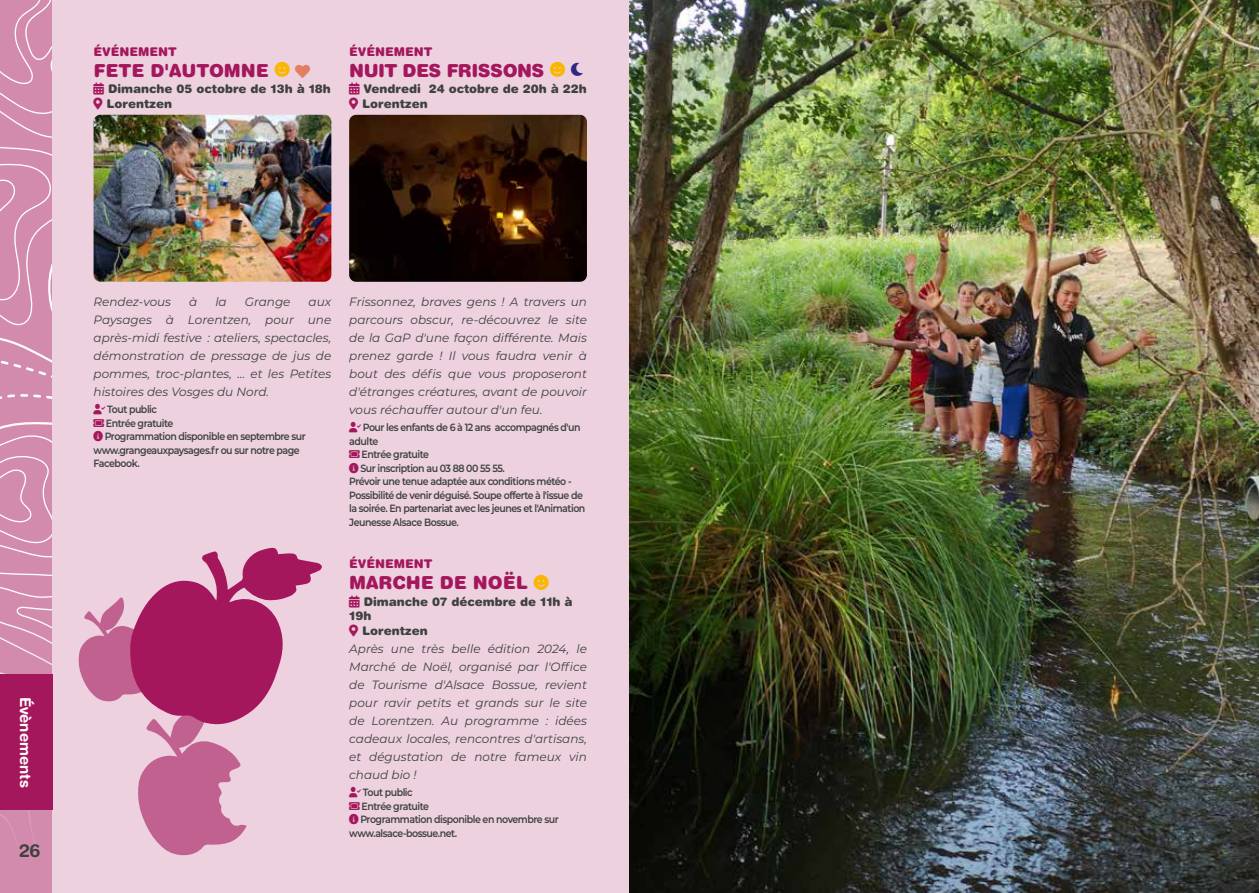
<style>
.page{position:relative;width:1259px;height:893px;background:#fff}
.page>*{position:absolute;margin:0;border:0;box-sizing:border-box;transform-origin:0 0}
.t1{font:900 18px "Helvetica Rounded";color:#a5175c}
.t2{font:900 18px "Helvetica Rounded";letter-spacing:-.03em;color:#a5175c}
.t3{font:700 18px "Helvetica Rounded";color:#3f4140}
.t4{font:700 15px "Helvetica Rounded";color:#fff}
.t5{font:italic 12px/18px "Montserrat";color:#3f4140;text-align:justify}
.t6{font:900 12px/14.4px "Helvetica Rounded";color:#3f4140}
.t7{font:900 12px "Helvetica Rounded";color:#a5175c}
.t8{font:600 10.5px "Montserrat";letter-spacing:-.05em;color:#3f4140;scale:.9 1}
.s1{color:#a5175c}
</style>
<div class="page">
<svg style="left:0;top:0;width:52px;height:893px;background:#d491b1"></svg>
<div style="left:0;top:674px;width:52px;height:136px;background:#a5175c"></div>
<div style="left:52px;top:0;width:577px;height:893px;background:#edd1df"></div>
<img style="left:94px;top:115px;width:237px;height:167px">
<img style="left:349px;top:115px;width:238px;height:167px">
<svg style="left:79px;top:547px;width:243px;height:309px"></svg>
<img style="left:629px;top:0;width:630px;height:893px">
<p class="t7" style="left:94px;top:44px;width:85px">ÉVÉNEMENT</p>
<h1 class="t1" style="left:94px;top:59px;width:177px">FETE D'AUTOMNE</h1>
<p class="t6" style="left:107px;top:81px;width:226px;text-indent:-13px"><span class="s1">▲</span> Dimanche 05 octobre de 13h à 18h<br>Lorentzen</p>
<p class="t7" style="left:349px;top:44px;width:85px">ÉVÉNEMENT</p>
<h1 class="t2" style="left:349px;top:59px;width:197px">NUIT DES FRISSONS</h1>
<p class="t6" style="left:362px;top:81px;width:226px;text-indent:-13px"><span class="s1">▲</span> Vendredi 24 octobre de 20h à 22h<br>Lorentzen</p>
<p class="t4" style="left:35px;top:696px;width:93px;rotate:90deg">Évènements</p>
<h1 class="t3" style="left:19px;top:840px;width:23px">26</h1>
<p class="t5" style="left:94px;top:292px;width:79px">Rendez-vous</p>
<p class="t5" style="left:189px;top:292px;width:10px">à</p>
<p class="t5" style="left:215px;top:292px;width:13px">la</p>
<p class="t5" style="left:245px;top:292px;width:47px">Grange</p>
<p class="t5" style="left:94px;top:292px;width:239px;text-indent:215px">aux Paysages à Lorentzen, pour une après-midi festive : ateliers, spectacles, démonstration de pressage de jus de pommes, troc-plantes, … et les Petites histoires des Vosges du Nord.</p>
<p class="t8" style="left:94px;top:402px;width:72px"><span class="s1">◆▲</span> Tout public</p>
<p class="t8" style="left:106px;top:416px;width:77px">Entrée gratuite</p>
<p class="t8" style="left:105px;top:429px;width:225px">Programmation disponible en septembre sur</p>
<p class="t8" style="left:94px;top:443px;width:231px">www.grangeauxpaysages.fr ou sur notre page</p>
<p class="t8" style="left:94px;top:456px;width:53px">Facebook.</p>
<p class="t5" style="left:349px;top:292px;width:239px">Frissonnez, braves gens ! A travers un parcours obscur, re-découvrez le site de la GaP d'une façon différente. Mais prenez garde ! Il vous faudra venir à bout des défis que vous proposeront d'étranges créatures, avant de pouvoir vous réchauffer autour d'un feu.</p>
<p class="t8" style="left:349px;top:420px;width:258px"><span class="s1">◆▲</span> Pour les enfants de 6 à 12 ans accompagnés d'un</p>
<p class="t8" style="left:349px;top:434px;width:34px">adulte</p>
<p class="t8" style="left:361px;top:447px;width:77px">Entrée gratuite</p>
<p class="t8" style="left:360px;top:461px;width:162px">Sur inscription au 03 88 00 55 55.</p>
<p class="t8" style="left:349px;top:474px;width:249px">Prévoir une tenue adaptée aux conditions météo -</p>
<p class="t8" style="left:349px;top:488px;width:261px">Possibilité de venir déguisé. Soupe offerte à l'issue de</p>
<p class="t8" style="left:349px;top:501px;width:264px">la soirée. En partenariat avec les jeunes et l'Animation</p>
<p class="t8" style="left:349px;top:515px;width:123px">Jeunesse Alsace Bossue.</p>
<p class="t7" style="left:349px;top:556px;width:85px">ÉVÉNEMENT</p>
<h1 class="t1" style="left:349px;top:571px;width:180px">MARCHE DE NOËL</h1>
<p class="t6" style="left:349px;top:594px;width:225px"><span class="s1">▲</span> Dimanche 07 décembre de 11h à</p>
<p class="t6" style="left:349px;top:608px;width:24px">19h</p>
<p class="t6" style="left:362px;top:623px;width:67px">Lorentzen</p>
<p class="t5" style="left:349px;top:639px;width:239px">Après une très belle édition 2024, le Marché de Noël, organisé par l'Office de Tourisme d'Alsace Bossue, revient pour ravir petits et grands sur le site de Lorentzen. Au programme : idées cadeaux locales, rencontres d'artisans, et dégustation de notre fameux vin chaud bio !</p>
<p class="t8" style="left:349px;top:785px;width:72px"><span class="s1">◆▲</span> Tout public</p>
<p class="t8" style="left:361px;top:799px;width:77px">Entrée gratuite</p>
<p class="t8" style="left:360px;top:812px;width:222px">Programmation disponible en novembre sur</p>
<p class="t8" style="left:349px;top:826px;width:121px">www.alsace-bossue.net.</p>
</div>
